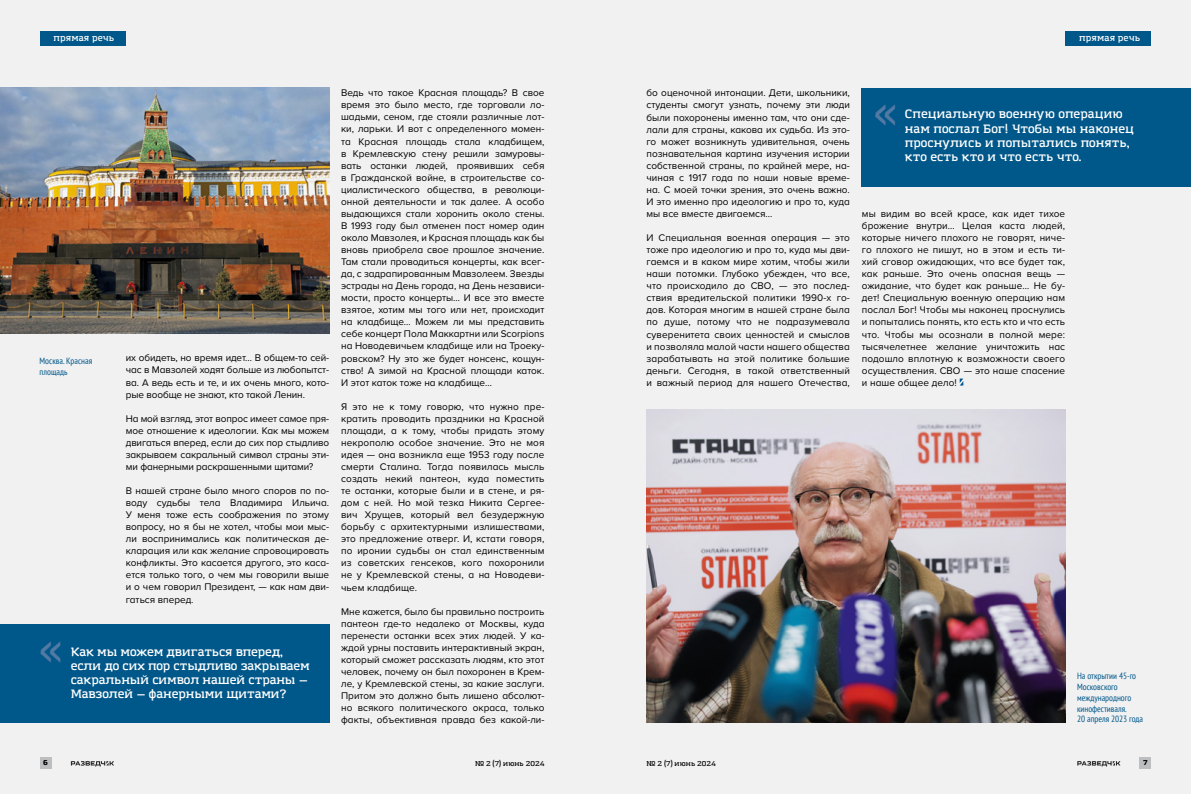
<style>
.page{position:relative;width:1191px;height:794px;background:#fff}
.page>*{position:absolute;margin:0;border:0;box-sizing:border-box;transform-origin:0 0}
.t1{font:600 41.3px "Amazing Grotesk";color:#5279a4}
.t2{font:600 12px/14px "Amazing Grotesk";letter-spacing:-.01em;color:#fff}
.t3{font:10px/12.1px "Proxima Nova A";color:#000;text-align:justify}
.t4{font:condensed 9px/10.8px "PT Sans";color:#005789}
.t5{font:600 9px "Amazing Grotesk";letter-spacing:.01em;color:#fff}
.t6{font:600 7px "Amazing Grotesk";letter-spacing:.015em;color:#000}
.t7{font:900 7px "Amazing Grotesk";color:#000}
</style>
<div class="page">
<div style="left:0;top:0;width:595px;height:794px;background:#f1f1f2"></div>
<div style="left:595px;top:0;width:596px;height:794px;background:#f1f1f2"></div>
<svg style="left:959px;top:378px;width:4px;height:7px"></svg>
<div style="left:0;top:624px;width:329px;height:98px;background:#005789"></div>
<div style="left:862px;top:88px;width:329px;height:98px;background:#005789"></div>
<img style="left:0;top:88px;width:329px;height:245px">
<img style="left:646px;top:409px;width:419px;height:313px">
<div style="left:1139px;top:756px;width:12px;height:12px;background:#bcbec0"></div>
<svg style="left:1077px;top:761px;width:43px;height:5px"></svg>
<svg style="left:71px;top:761px;width:43px;height:5px"></svg>
<div style="left:40px;top:756px;width:12px;height:12px;background:#bcbec0"></div>
<div style="left:40px;top:31px;width:85px;height:14px;background:#005789"></div>
<div style="left:1065px;top:31px;width:86px;height:14px;background:#005789"></div>
<p class="t5" style="left:53px;top:33px;width:62px">прямая речь</p>
<p class="t5" style="left:1079px;top:33px;width:62px">прямая речь</p>
<p class="t4" style="left:40px;top:355px;width:54px">Москва. Красная площадь</p>
<p class="t3" style="left:126px;top:352px;width:205px">их обидеть, но время идет… В общем‑то сей&shy;час в Мавзолей ходят больше из любопытст&shy;ва. А ведь есть и те, и их очень много, кото&shy;рые вообще не знают, кто такой Ленин.</p>
<p class="t3" style="left:126px;top:412px;width:205px">На мой взгляд, этот вопрос имеет самое пря&shy;мое отношение к идеологии. Как мы можем двигаться вперед, если до сих пор стыдливо закрываем сакральный символ страны эти&shy;ми фанерными раскрашенными щитами?</p>
<p class="t3" style="left:126px;top:485px;width:205px">В нашей стране было много споров по по&shy;воду судьбы тела Владимира Ильича.<br>У меня тоже есть соображения по этому вопросу, но я бы не хотел, чтобы мои мыс&shy;ли воспринимались как политическая де&shy;кларация или как желание спровоцировать конфликты. Это касается другого, это каса&shy;ется только того, о чем мы говорили выше и о чем говорил Президент, — как нам дви&shy;гаться вперед.</p>
<h1 class="t1" style="left:40px;top:624px;width:24px">«</h1>
<p class="t2" style="left:71px;top:645px;width:241px">Как мы можем двигаться вперед, если до сих пор стыдливо закрываем сакральный символ нашей страны —<br>Мавзолей — фанерными щитами?</p>
<p class="t3" style="left:341px;top:87px;width:205px">Ведь что такое Красная площадь? В свое время это было место, где торговали ло&shy;шадьми, сеном, где стояли различные лот&shy;ки, ларьки. И вот с определенного момен&shy;та Красная площадь стала кладбищем, в Кремлевскую стену решили замуровы&shy;вать останки людей, проявивших себя в Гражданской войне, в строительстве со&shy;циалистического общества, в революци&shy;онной деятельности и так далее. А особо выдающихся стали хоронить около стены.<br>В 1993 году был отменен пост номер один около Мавзолея, и Красная площадь как бы вновь приобрела свое прошлое значение.<br>Там стали проводиться концерты, как всег&shy;да, с задрапированным Мавзолеем. Звезды эстрады на День города, на День независи&shy;мости, просто концерты… И все это вместе взятое, хотим мы того или нет, происходит на кладбище… Можем ли мы представить себе концерт Пола Маккартни или Scorpions на Новодевичьем кладбище или на Троеку&shy;ровском? Ну это же будет нонсенс, кощун&shy;ство! А зимой на Красной площади каток.<br>И этот каток тоже на кладбище…</p>
<p class="t3" style="left:341px;top:400px;width:205px">Я это не к тому говорю, что нужно пре&shy;кратить проводить праздники на Красной площади, а к тому, чтобы придать этому некрополю особое значение. Это не моя идея — она возникла еще 1953 году после смерти Сталина. Тогда появилась мысль создать некий пантеон, куда поместить те останки, которые были и в стене, и ря&shy;дом с ней. Но мой тезка Никита Сергее&shy;вич Хрущев, который вел безудержную борьбу с архитектурными излишествами, это предложение отверг. И, кстати говоря, по иронии судьбы он стал единственным из советских генсеков, кого похоронили не у Кремлевской стены, а на Новодеви&shy;чьем кладбище.</p>
<p class="t3" style="left:341px;top:605px;width:205px">Мне кажется, было бы правильно построить пантеон где‑то недалеко от Москвы, куда перенести останки всех этих людей. У ка&shy;ждой урны поставить интерактивный экран, который сможет рассказать людям, кто этот человек, почему он был похоронен в Крем&shy;ле, у Кремлевской стены, за какие заслуги.<br>Притом это должно быть лишено абсолют&shy;но всякого политического окраса, только факты, объективная правда без какой‑ли-</p>
<p class="t3" style="left:646px;top:87px;width:205px">бо оценочной интонации. Дети, школьники, студенты смогут узнать, почему эти люди были похоронены именно там, что они сде&shy;лали для страны, какова их судьба. Из это&shy;го может возникнуть удивительная, очень познавательная картина изучения истории собственной страны, по крайней мере, на&shy;чиная с 1917 года по наши новые време&shy;на. С моей точки зрения, это очень важно.<br>И это именно про идеологию и про то, куда мы все вместе двигаемся…</p>
<p class="t3" style="left:646px;top:232px;width:205px">И Специальная военная операция — это тоже про идеологию и про то, куда мы дви&shy;гаемся и в каком мире хотим, чтобы жили наши потомки. Глубоко убежден, что все, что происходило до СВО, — это послед&shy;ствия вредительской политики 1990‑х го&shy;дов. Которая многим в нашей стране была по душе, потому что не подразумевала суверенитета своих ценностей и смыслов и позволяла малой части нашего общества зарабатывать на этой политике большие деньги. Сегодня, в такой ответственный и важный период для нашего Отечества,</p>
<h1 class="t1" style="left:874px;top:87px;width:24px">«</h1>
<p class="t2" style="left:905px;top:108px;width:231px">Специальную военную операцию нам послал Бог! Чтобы мы наконец проснулись и попытались понять, кто есть кто и что есть что.</p>
<p class="t3" style="left:862px;top:208px;width:205px">мы видим во всей красе, как идет тихое брожение внутри… Целая каста людей, которые ничего плохого не говорят, ниче&shy;го плохого не пишут, но в этом и есть ти&shy;хий сговор ожидающих, что все будет так, как раньше. Это очень опасная вещь — ожидание, что будет как раньше… Не бу&shy;дет! Специальную военную операцию нам послал Бог! Чтобы мы наконец проснулись и попытались понять, кто есть кто и что есть что. Чтобы мы осознали в полной мере: тысячелетнее желание уничтожить нас подошло вплотную к возможности своего осуществления. СВО — это наше спасение и наше общее дело!</p>
<p class="t4" style="left:1077px;top:670px;width:68px">На открытии 45-го<br>Московского международного кинофестиваля.<br>20 апреля 2023 года</p>
<p class="t7" style="left:43px;top:758px;width:6px">6</p>
<p class="t6" style="left:475px;top:758px;width:71px">№ 2 (7) июнь 2024</p>
<p class="t6" style="left:646px;top:758px;width:71px">№ 2 (7) июнь 2024</p>
<p class="t7" style="left:1143px;top:758px;width:6px">7</p>
</div>
